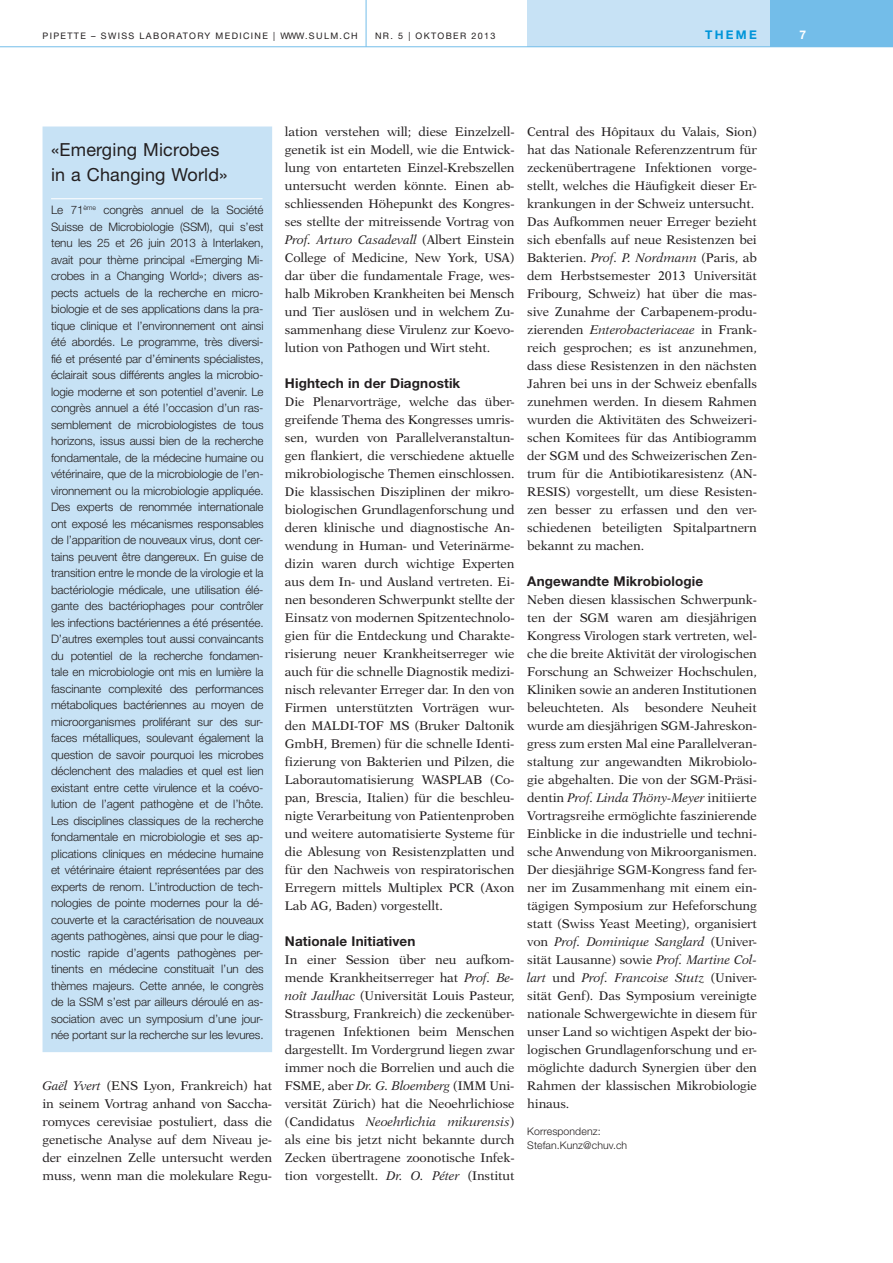
<style>
.page{position:relative;width:893px;height:1263px;background:#fff}
.page>*{position:absolute;margin:0;border:0;box-sizing:border-box;transform-origin:0 0}
.t1{font:18px/25.5px "Helvetica Neue";letter-spacing:.01em;color:#231f20}
.t2{font:700 13.5px "Helvetica Neue";letter-spacing:.01em;color:#231f20}
.t3{font:12.6px/18px "New Aster";letter-spacing:-.01em;color:#231f20;text-align:justify}
.t4{font:700 12px "Helvetica Neue";letter-spacing:.19em;color:#0095d9}
.t5{font:700 12px "Helvetica Neue";color:#fff}
.t6{font:300 11.7px/16.5px "Helvetica Neue";letter-spacing:-.01em;color:#231f20;text-align:justify}
.t7{font:300 10.5px/13.5px "Helvetica Neue";letter-spacing:.01em;color:#231f20}
.t8{font:9px "Helvetica Neue";letter-spacing:.15em;color:#231f20}
.s1{font-style:italic}
</style>
<div class="page">
<div style="left:527px;top:0;width:366px;height:47px;background:#73bde9"></div>
<div style="left:527px;top:0;width:243px;height:47px;background:#c7e2f5"></div>
<hr style="left:0;top:46px;width:893px;height:1px;background:#73bde9">
<hr style="left:366px;top:0;width:1px;height:47px;background:#73bde9">
<div style="left:47px;top:131px;width:221px;height:917px;background:#c7e2f5"></div>
<hr style="left:51px;top:198px;width:212px;height:1px;background:#fff">
<div style="left:43px;top:126px;width:229px;height:926px;border:9px solid #c7e2f5"></div>
<p class="t8" style="left:43px;top:30px;width:317px">PIPETTE – SWISS LABORATORY MEDICINE | WWW.SULM.CH</p>
<p class="t8" style="left:375px;top:30px;width:122px">NR. 5 | OKTOBER 2013</p>
<p class="t4" style="left:705px;top:27px;width:53px">theme</p>
<p class="t5" style="left:799px;top:27px;width:8px">7</p>
<h1 class="t1" style="left:51px;top:136px;width:178px">«EMERGING MICROBES<br>IN A CHANGING WORLD»</h1>
<p class="t6" style="left:51px;top:201px;width:214px">Le 71<sup>ème</sup> congrès annuel de la Société Suisse de Microbiologie (SSM), qui s’est tenu les 25 et 26 juin 2013 à Interlaken, avait pour thème principal «Emerging Mi&shy;crobes in a Changing World»; divers as&shy;pects actuels de la recherche en micro&shy;biologie et de ses applications dans la pra&shy;tique clinique et l’environnement ont ainsi été abordés. Le programme, très diversi&shy;fié et présenté par d’éminents spécialistes, éclairait sous différents angles la microbio&shy;logie moderne et son potentiel d’avenir. Le congrès annuel a été l’occasion d’un ras&shy;semblement de microbiologistes de tous horizons, issus aussi bien de la recherche fondamentale, de la médecine humaine ou vétérinaire, que de la microbiologie de l’en&shy;vironnement ou la microbiologie appliquée.<br>Des experts de renommée internationale ont exposé les mécanismes responsables de l’apparition de nouveaux virus, dont cer&shy;tains peuvent être dangereux. En guise de transition entre le monde de la virologie et la bactériologie médicale, une utilisation élé&shy;gante des bactériophages pour contrôler les infections bactériennes a été présentée.<br>D’autres exemples tout aussi convaincants du potentiel de la recherche fondamen&shy;tale en microbiologie ont mis en lumière la fascinante complexité des performances métaboliques bactériennes au moyen de microorganismes proliférant sur des sur&shy;faces métalliques, soulevant également la question de savoir pourquoi les microbes déclenchent des maladies et quel est lien existant entre cette virulence et la coévo&shy;lution de l’agent pathogène et de l’hôte.<br>Les disciplines classiques de la recherche fondamentale en microbiologie et ses ap&shy;plications cliniques en médecine humaine et vétérinaire étaient représentées par des experts de renom. L’introduction de tech&shy;nologies de pointe modernes pour la dé&shy;couverte et la caractérisation de nouveaux agents pathogènes, ainsi que pour le diag&shy;nostic rapide d’agents pathogènes per&shy;tinents en médecine constituait l’un des thèmes majeurs. Cette année, le congrès de la SSM s’est par ailleurs déroulé en as&shy;sociation avec un symposium d’une jour&shy;née portant sur la recherche sur les levures.</p>
<p class="t3" style="left:43px;top:1077px;width:231px"><span class="s1">Gaël Yvert</span> (ENS Lyon, Frankreich) hat in seinem Vortrag anhand von Saccha&shy;romyces cerevisiae postuliert, dass die genetische Analyse auf dem Niveau je&shy;der einzelnen Zelle untersucht werden muss, wenn man die molekulare Regu-</p>
<p class="t3" style="left:285px;top:123px;width:231px">lation verstehen will; diese Einzelzell&shy;genetik ist ein Modell, wie die Entwick&shy;lung von entarteten Einzel-Krebszellen untersucht werden könnte. Einen ab&shy;schliessenden Höhepunkt des Kongres&shy;ses stellte der mitreissende Vortrag von <span class="s1">Prof. Arturo Casadevall</span> (Albert Einstein College of Medicine, New York, USA) dar über die fundamentale Frage, wes&shy;halb Mikroben Krankheiten bei Mensch und Tier auslösen und in welchem Zu&shy;sammenhang diese Virulenz zur Koevo&shy;lution von Pathogen und Wirt steht.</p>
<p class="t2" style="left:285px;top:375px;width:177px">Hightech in der Diagnostik</p>
<p class="t3" style="left:285px;top:393px;width:231px">Die Plenarvorträge, welche das über&shy;greifende Thema des Kongresses umris&shy;sen, wurden von Parallelveranstaltun&shy;gen flankiert, die verschiedene aktuelle mikrobiologische Themen einschlossen.<br>Die klassischen Disziplinen der mikro&shy;biologischen Grundlagenforschung und deren klinische und diagnostische An&shy;wendung in Human- und Veterinärme&shy;dizin waren durch wichtige Experten aus dem In- und Ausland vertreten. Ei&shy;nen besonderen Schwerpunkt stellte der Einsatz von modernen Spitzentechnolo&shy;gien für die Entdeckung und Charakte&shy;risierung neuer Krankheitserreger wie auch für die schnelle Diagnostik medizi&shy;nisch relevanter Erreger dar. In den von Firmen unterstützten Vorträgen wur&shy;den MALDI-TOF MS (Bruker Daltonik GmbH, Bremen) für die schnelle Identi&shy;fizierung von Bakterien und Pilzen, die Laborautomatisierung WASPLAB (Co&shy;pan, Brescia, Italien) für die beschleu&shy;nigte Verarbeitung von Patientenproben und weitere automatisierte Systeme für die Ablesung von Resistenzplatten und für den Nachweis von respiratorischen Erregern mittels Multiplex PCR (Axon Lab AG, Baden) vorgestellt.</p>
<p class="t2" style="left:285px;top:933px;width:132px">Nationale Initiativen</p>
<p class="t3" style="left:285px;top:951px;width:231px">In einer Session über neu aufkom&shy;mende Krankheitserreger hat <span class="s1">Prof. Be&shy;noît Jaulhac</span> (Universität Louis Pasteur, Strassburg, Frankreich) die zeckenüber&shy;tragenen Infektionen beim Menschen dargestellt. Im Vordergrund liegen zwar immer noch die Borrelien und auch die FSME, aber <span class="s1">Dr. G. Bloemberg</span> (IMM Uni&shy;versität Zürich) hat die Neoehrlichiose (Candidatus <span class="s1">Neoehrlichia mikurensis</span>) als eine bis jetzt nicht bekannte durch Zecken übertragene zoonotische Infek&shy;tion vorgestellt. <span class="s1">Dr. O. Péter</span> (Institut</p>
<p class="t3" style="left:527px;top:123px;width:231px;text-align:left">Central des Hôpitaux du Valais, Sion) hat das Nationale Referenzzentrum für zeckenübertragene Infektionen vorge&shy;stellt, welches die Häufigkeit dieser Er&shy;krankungen in der Schweiz untersucht.<br>Das Aufkommen neuer Erreger bezieht sich ebenfalls auf neue Resistenzen bei Bakterien. <span class="s1">Prof. P. Nordmann</span> (Paris, ab dem Herbstsemester 2013 Universität Fribourg, Schweiz) hat über die mas&shy;sive Zunahme der Carbapenem-produ&shy;zierenden <span class="s1">Enterobacteriaceae</span> in Frank&shy;reich gesprochen; es ist anzunehmen, dass diese Resistenzen in den nächsten Jahren bei uns in der Schweiz ebenfalls zunehmen werden. In diesem Rahmen wurden die Aktivitäten des Schweizeri&shy;schen Komitees für das Antibiogramm der SGM und des Schweizerischen Zen&shy;trum für die Antibiotikaresistenz (AN-RESIS) vorgestellt, um diese Resisten&shy;zen besser zu erfassen und den ver&shy;schiedenen beteiligten Spitalpartnern bekannt zu machen.</p>
<p class="t2" style="left:527px;top:573px;width:177px">Angewandte Mikrobiologie</p>
<p class="t3" style="left:527px;top:591px;width:231px">Neben diesen klassischen Schwerpunk&shy;ten der SGM waren am diesjährigen Kongress Virologen stark vertreten, wel&shy;che die breite Aktivität der virologischen Forschung an Schweizer Hochschulen, Kliniken sowie an anderen Institutionen beleuchteten. Als besondere Neuheit wurde am diesjährigen SGM-Jahreskon&shy;gress zum ersten Mal eine Parallelveran&shy;staltung zur angewandten Mikrobiolo&shy;gie abgehalten. Die von der SGM-Präsi&shy;dentin <span class="s1">Prof. Linda Thöny-Meyer</span> initiierte Vortragsreihe ermöglichte faszinierende Einblicke in die industrielle und techni&shy;sche Anwendung von Mikroorganismen.<br>Der diesjährige SGM-Kongress fand fer&shy;ner im Zusammenhang mit einem ein&shy;tägigen Symposium zur Hefeforschung statt (Swiss Yeast Meeting), organisiert von <span class="s1">Prof. Dominique Sanglard</span> (Univer&shy;sität Lausanne) sowie <span class="s1">Prof. Martine Col&shy;lart</span> und <span class="s1">Prof. Francoise Stutz</span> (Univer&shy;sität Genf). Das Symposium vereinigte nationale Schwergewichte in diesem für unser Land so wichtigen Aspekt der bio&shy;logischen Grundlagenforschung und er&shy;möglichte dadurch Synergien über den Rahmen der klassischen Mikrobiologie hinaus.</p>
<p class="t7" style="left:527px;top:1124px;width:101px">Korrespondenz:<br>Stefan.Kunz@chuv.ch</p>
</div>
